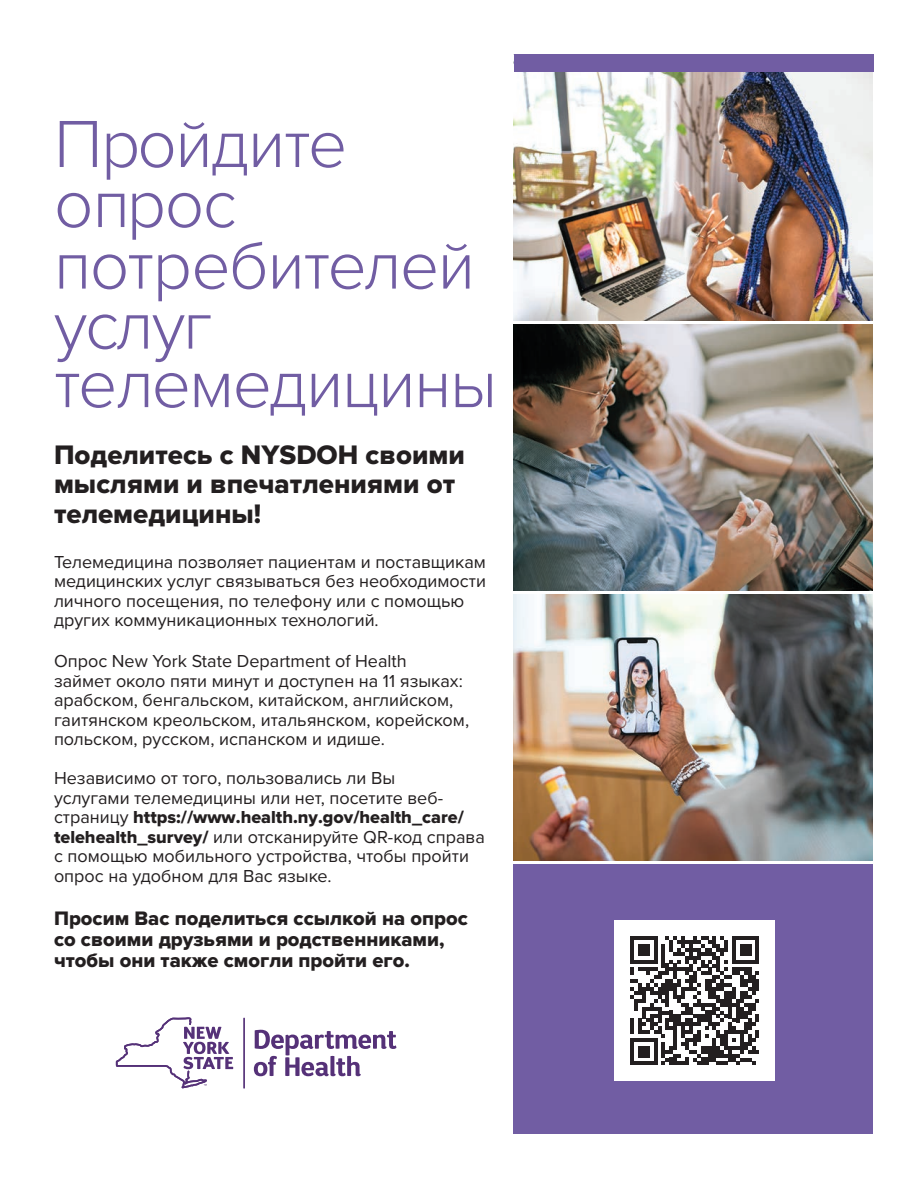
<style>
.page{position:relative;width:918px;height:1188px;background:#fff}
.page>*{position:absolute;margin:0;border:0;box-sizing:border-box;transform-origin:0 0}
.t1{font:300 69px/60px "Proxima Nova";letter-spacing:-.02em;color:#715da3}
.t2{font:27.75px/29.2px "Proxima Nova Extrabld";color:#231f20}
.t3{font:20.25px/21px "Proxima Nova Extrabld";color:#231f20}
.t4{font:18px/19.5px "Proxima Nova";color:#231f20}
.s1{font-family:"Proxima Nova Extrabld"}
</style>
<div class="page">
<svg style="left:254px;top:1030px;width:142px;height:46px"></svg>
<hr style="left:243px;top:1018px;width:2px;height:71px;background:#553178">
<svg style="left:116px;top:1017px;width:117px;height:71px"></svg>
<img style="left:513px;top:60px;width:360px;height:261px">
<div style="left:514px;top:54px;width:360px;height:18px;background:#715da3"></div>
<img style="left:513px;top:324px;width:360px;height:267px">
<img style="left:513px;top:594px;width:360px;height:267px">
<div style="left:513px;top:864px;width:360px;height:270px;background:#715da3"></div>
<div style="left:615px;top:921px;width:160px;height:160px;background:#fff"></div>
<svg style="left:630px;top:936px;width:129px;height:129px"></svg>
<p class="t1" style="left:54px;top:111px;width:445px">Пройдите опрос потребителей услуг телемедицины</p>
<p class="t2" style="left:54px;top:441px;width:412px">Поделитесь с NYSDOH своими мыслями и впечатлениями от телемедицины!</p>
<p class="t4" style="left:54px;top:551px;width:434px">Телемедицина позволяет пациентам и поставщикам медицинских услуг связываться без необходимости личного посещения, по телефону или с помощью других коммуникационных технологий.</p>
<p class="t4" style="left:54px;top:651px;width:417px">Опрос New York State Department of Health<br>займет около пяти минут и доступен на 11 языках: арабском, бенгальском, китайском, английском, гаитянском креольском, итальянском, корейском, польском, русском, испанском и идише.</p>
<p class="t4" style="left:54px;top:768px;width:432px">Независимо от того, пользовались ли Вы<br>услугами телемедицины или нет, посетите веб&shy;страницу <span class="s1">https://www.health.ny.gov/health_care/ telehealth_survey/</span> или отсканируйте QR-код справа с помощью мобильного устройства, чтобы пройти опрос на удобном для Вас языке.</p>
<p class="t3" style="left:54px;top:908px;width:415px">Просим Вас поделиться ссылкой на опрос со своими друзьями и родственниками, чтобы они также смогли пройти его.</p>
</div>
